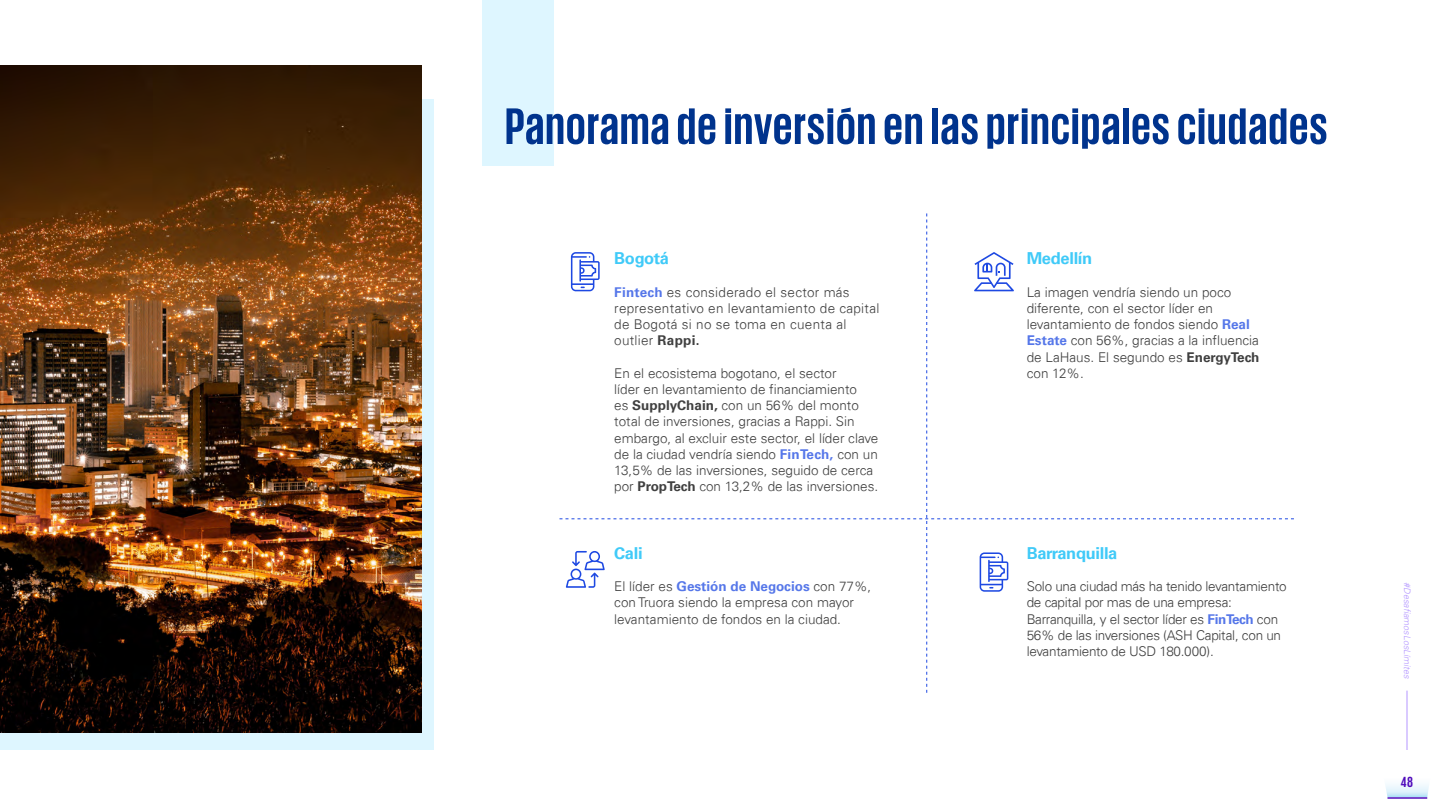
<style>
.page{position:relative;width:1440px;height:810px;background:#fff}
.page>*{position:absolute;margin:0;border:0;box-sizing:border-box;transform-origin:0 0}
.t1{font:700 52.5px "KPMG";letter-spacing:.02em;color:#00338d}
.t2{font:300 16.5px "Univers 45";letter-spacing:-.02em;color:#40caf8}
.t3{font:700 15px "KPMG";color:#510dbc}
.t4{font:300 13.5px/16.2px "Univers 45";color:#404040}
.t5{font:300 13.5px/16.2px "Univers 45";letter-spacing:-.02em;color:#404040}
.t6{font:300 13.5px/16.2px "Univers 45";letter-spacing:.02em;color:#404040}
.t7{font:italic 300 9px "Univers 45";letter-spacing:-.005em;color:#b497ff}
.s1{color:#5677e9}
.s2{font-style:inherit}
</style>
<div class="page">
<svg style="left:1385px;top:784px;width:44px;height:13px"></svg>
<hr style="left:1388px;top:797px;width:39px;height:2px;background:#510dbc">
<hr style="left:1407px;top:691px;width:1px;height:59px;background:#b497ff">
<div style="left:482px;top:0;width:72px;height:166px;background:#def6ff"></div>
<div style="left:0;top:99px;width:434px;height:651px;background:#def6ff"></div>
<img style="left:0;top:65px;width:422px;height:668px">
<svg style="left:560px;top:213px;width:734px;height:480px"></svg>
<h1 class="t1" style="left:505px;top:100px;width:824px">Panorama de inversión en las principales ciudades</h1>
<p class="t2" style="left:614px;top:249px;width:56px">Bogotá</p>
<p class="t6" style="left:614px;top:284px;width:267px"><span class="s1">Fintech</span> es considerado el sector más representativo en levantamiento de capital de Bogotá si no se toma en cuenta al outlier <span class="s2">Rappi.</span></p>
<p class="t4" style="left:614px;top:365px;width:266px">En el ecosistema bogotano, el sector<br>líder en levantamiento de financiamiento<br>es <span class="s2">SupplyChain,</span> con un 56% del monto total de inversiones, gracias a Rappi. Sin embargo, al excluir este sector, el líder clave de la ciudad vendría siendo <span class="s1">FinTech,</span> con un 13,5% de las inversiones, seguido de cerca por <span class="s2">PropTech</span> con 13,2% de las inversiones.</p>
<p class="t2" style="left:614px;top:543px;width:30px">Cali</p>
<p class="t4" style="left:614px;top:578px;width:259px">El líder es <span class="s1">Gestión de Negocios</span> con 77%, con Truora siendo la empresa con mayor levantamiento de fondos en la ciudad.</p>
<p class="t2" style="left:1027px;top:249px;width:67px">Medellín</p>
<p class="t4" style="left:1027px;top:284px;width:234px">La imagen vendría siendo un poco diferente, con el sector líder en levantamiento de fondos siendo <span class="s1">Real<br>Estate</span> con 56%, gracias a la influencia de LaHaus. El segundo es <span class="s2">EnergyTech </span>con 12%.</p>
<p class="t2" style="left:1027px;top:543px;width:92px">Barranquilla</p>
<p class="t5" style="left:1027px;top:578px;width:261px">Solo una ciudad más ha tenido levantamiento de capital por mas de una empresa:<br>Barranquilla, y el sector líder es <span class="s1">FinTech</span> con 56% de las inversiones (ASH Capital, con un levantamiento de USD 180.000).</p>
<p class="t7" style="left:1413px;top:582px;width:98px;rotate:90deg">#DesafiamosLosLímites</p>
<p class="t3" style="left:1401px;top:775px;width:14px">48</p>
</div>
